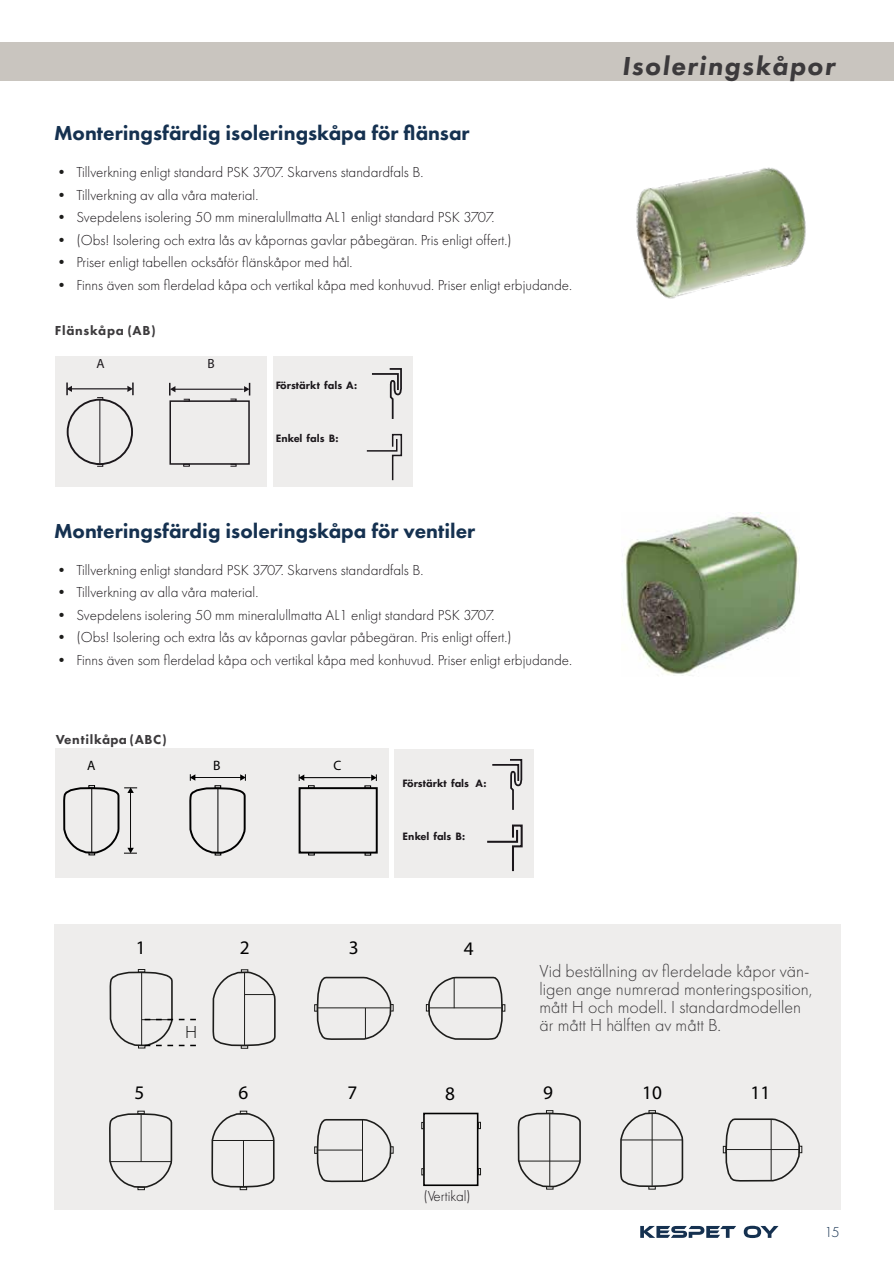
<style>
.page{position:relative;width:894px;height:1264px;background:#fff}
.page>*{position:absolute;margin:0;border:0;box-sizing:border-box;transform-origin:0 0}
.t1{font:italic 800 27px "Futura PT";letter-spacing:.055em;color:#3c3a3c}
.t2{font:800 21px "Futura PT";color:#153150}
.t3{font:19.2px "Myriad Pro";color:#000}
.t4{font:300 18px/18px "Futura PT";color:#3c3a3c}
.t5{font:300 18px "Futura PT";color:#000}
.t6{font:300 15px "Futura PT";color:#1b171b}
.t7{font:300 15px "Futura PT";color:#153150}
.t8{font:13.65px "Myriad Pro";color:#000}
.t9{font:800 13.5px "Futura PT";letter-spacing:.055em;color:#3c3a3c}
.t10{font:13.35px "Myriad Pro";color:#1b171b}
.t11{font:800 11.1px "Futura PT";color:#1b171b}
.s1{color:#1d1d1b}
</style>
<div class="page">
<svg style="left:640px;top:1226px;width:96px;height:11px"></svg>
<svg style="left:743px;top:1225px;width:35px;height:12px"></svg>
<div style="left:0;top:43px;width:894px;height:38px;background:#c9c5bf"></div>
<div style="left:55px;top:923px;width:786px;height:286px;background:#eeedec"></div>
<div style="left:273px;top:356px;width:140px;height:131px;background:#eeedec"></div>
<div style="left:55px;top:356px;width:211px;height:131px;background:#eeedec"></div>
<div style="left:169px;top:400px;width:81px;height:64px;border:2px solid #1b171b"></div>
<svg style="left:183px;top:464px;width:7px;height:2px"></svg>
<svg style="left:230px;top:464px;width:6px;height:2px"></svg>
<div style="left:67px;top:398px;width:66px;height:67px;border:2px solid #1b171b;border-radius:50%"></div>
<hr style="left:99px;top:400px;width:1px;height:63px;background:#1b171b">
<svg style="left:97px;top:464px;width:6px;height:2px"></svg>
<svg style="left:66px;top:382px;width:68px;height:18px"></svg>
<svg style="left:169px;top:383px;width:81px;height:18px"></svg>
<svg style="left:366px;top:433px;width:37px;height:48px"></svg>
<svg style="left:372px;top:368px;width:30px;height:51px"></svg>
<div style="left:394px;top:749px;width:140px;height:128px;background:#eeedec"></div>
<div style="left:56px;top:748px;width:333px;height:129px;background:#eeedec"></div>
<svg style="left:487px;top:824px;width:36px;height:48px"></svg>
<svg style="left:492px;top:759px;width:31px;height:51px"></svg>
<img style="left:622px;top:513px;width:177px;height:163px">
<img style="left:636px;top:167px;width:170px;height:132px">
<svg style="left:314px;top:976px;width:79px;height:64px"></svg>
<hr style="left:318px;top:1007px;width:72px;height:1px;background:#1d1d1b">
<svg style="left:426px;top:976px;width:79px;height:64px"></svg>
<hr style="left:429px;top:1007px;width:72px;height:1px;background:#1d1d1b">
<svg style="left:109px;top:1110px;width:64px;height:79px"></svg>
<hr style="left:141px;top:1114px;width:1px;height:47px;background:#1d1d1b">
<svg style="left:211px;top:1110px;width:64px;height:79px"></svg>
<hr style="left:243px;top:1140px;width:1px;height:46px;background:#1d1d1b">
<svg style="left:314px;top:1119px;width:79px;height:64px"></svg>
<hr style="left:318px;top:1149px;width:44px;height:1px;background:#1d1d1b">
<svg style="left:212px;top:969px;width:64px;height:79px"></svg>
<hr style="left:365px;top:1007px;width:1px;height:31px;background:#1d1d1b">
<hr style="left:454px;top:977px;width:1px;height:31px;background:#1d1d1b">
<hr style="left:110px;top:1161px;width:61px;height:1px;background:#1d1d1b">
<hr style="left:212px;top:1139px;width:62px;height:1px;background:#1d1d1b">
<hr style="left:362px;top:1119px;width:1px;height:61px;background:#1d1d1b">
<svg style="left:517px;top:1110px;width:64px;height:79px"></svg>
<hr style="left:549px;top:1113px;width:1px;height:72px;background:#1d1d1b">
<svg style="left:620px;top:1110px;width:64px;height:79px"></svg>
<hr style="left:651px;top:1113px;width:1px;height:72px;background:#1d1d1b">
<svg style="left:723px;top:1118px;width:79px;height:64px"></svg>
<hr style="left:726px;top:1148px;width:72px;height:1px;background:#1d1d1b">
<hr style="left:518px;top:1160px;width:61px;height:1px;background:#1d1d1b">
<hr style="left:621px;top:1139px;width:61px;height:1px;background:#1d1d1b">
<hr style="left:770px;top:1118px;width:1px;height:62px;background:#1d1d1b">
<div style="left:423px;top:1112px;width:55px;height:73px;border:2px solid #000"></div>
<svg style="left:478px;top:1121px;width:3px;height:7px"></svg>
<svg style="left:421px;top:1121px;width:3px;height:7px"></svg>
<svg style="left:478px;top:1167px;width:3px;height:8px"></svg>
<svg style="left:421px;top:1168px;width:3px;height:7px"></svg>
<svg style="left:109px;top:969px;width:87px;height:79px"></svg>
<div style="left:298px;top:787px;width:80px;height:66px;border:2px solid #000"></div>
<svg style="left:308px;top:852px;width:7px;height:3px"></svg>
<svg style="left:364px;top:852px;width:7px;height:3px"></svg>
<svg style="left:63px;top:785px;width:74px;height:70px"></svg>
<svg style="left:189px;top:774px;width:57px;height:81px"></svg>
<svg style="left:299px;top:774px;width:78px;height:14px"></svg>
<h2 class="t2" style="left:54px;top:120px;width:417px">Monteringsfärdig isoleringskåpa för flänsar</h2>
<p class="t6" style="left:54px;top:163px;width:371px"><span class="s1">•</span> Tillverkning enligt standard PSK 3707. Skarvens standardfals B.</p>
<p class="t6" style="left:54px;top:186px;width:206px"><span class="s1">•</span> Tillverkning av alla våra material.</p>
<p class="t6" style="left:54px;top:208px;width:442px"><span class="s1">•</span> Svepdelens isolering 50 mm mineralullmatta AL1 enligt standard PSK 3707.</p>
<p class="t6" style="left:54px;top:231px;width:459px"><span class="s1">•</span> (Obs! Isolering och extra lås av kåpornas gavlar påbegäran. Pris enligt offert.)</p>
<p class="t6" style="left:54px;top:253px;width:300px"><span class="s1">•</span> Priser enligt tabellen ocksåför flänskåpor med hål.</p>
<p class="t6" style="left:54px;top:276px;width:519px"><span class="s1">•</span> Finns även som flerdelad kåpa och vertikal kåpa med konhuvud. Priser enligt erbjudande.</p>
<p class="t9" style="left:55px;top:322px;width:102px">Flänskåpa (AB)</p>
<p class="t10" style="left:97px;top:355px;width:10px">A</p>
<p class="t10" style="left:207px;top:355px;width:9px">B</p>
<p class="t11" style="left:276px;top:378px;width:83px">Förstärkt fals A:</p>
<p class="t11" style="left:276px;top:431px;width:64px">Enkel fals B:</p>
<h2 class="t2" style="left:54px;top:517px;width:423px">Monteringsfärdig isoleringskåpa för ventiler</h2>
<p class="t6" style="left:54px;top:561px;width:371px"><span class="s1">•</span> Tillverkning enligt standard PSK 3707. Skarvens standardfals B.</p>
<p class="t6" style="left:54px;top:583px;width:206px"><span class="s1">•</span> Tillverkning av alla våra material.</p>
<p class="t6" style="left:54px;top:606px;width:442px"><span class="s1">•</span> Svepdelens isolering 50 mm mineralullmatta AL1 enligt standard PSK 3707.</p>
<p class="t6" style="left:54px;top:628px;width:459px"><span class="s1">•</span> (Obs! Isolering och extra lås av kåpornas gavlar påbegäran. Pris enligt offert.)</p>
<p class="t6" style="left:54px;top:651px;width:519px"><span class="s1">•</span> Finns även som flerdelad kåpa och vertikal kåpa med konhuvud. Priser enligt erbjudande.</p>
<p class="t9" style="left:56px;top:731px;width:112px">Ventilkåpa (ABC)</p>
<p class="t8" style="left:87px;top:757px;width:10px">A</p>
<p class="t8" style="left:213px;top:757px;width:9px">B</p>
<p class="t8" style="left:333px;top:756px;width:9px">C</p>
<p class="t11" style="left:402px;top:776px;width:85px">Förstärkt fals A:</p>
<p class="t11" style="left:402px;top:829px;width:64px">Enkel fals B:</p>
<p class="t3" style="left:136px;top:935px;width:11px">1</p>
<p class="t3" style="left:240px;top:935px;width:11px">2</p>
<p class="t3" style="left:349px;top:936px;width:11px">3</p>
<p class="t3" style="left:463px;top:936px;width:11px">4</p>
<h1 class="t1" style="left:621px;top:49px;width:214px">Isoleringskåpor</h1>
<p class="t5" style="left:185px;top:1021px;width:14px">H</p>
<p class="t4" style="left:539px;top:961px;width:274px">Vid beställning av flerdelade kåpor vän&shy;ligen ange numrerad monteringsposition, mått H och modell. I standardmodellen är mått H hälften av mått B.</p>
<p class="t3" style="left:134px;top:1080px;width:11px">5</p>
<p class="t3" style="left:238px;top:1080px;width:11px">6</p>
<p class="t3" style="left:347px;top:1080px;width:11px">7</p>
<p class="t3" style="left:445px;top:1081px;width:11px">8</p>
<p class="t3" style="left:543px;top:1080px;width:11px">9</p>
<p class="t3" style="left:642px;top:1080px;width:21px">10</p>
<p class="t3" style="left:750px;top:1080px;width:21px">11</p>
<p class="t6" style="left:423px;top:1186px;width:49px">(Vertikal)</p>
<p class="t7" style="left:824px;top:1223px;width:17px">15</p>
</div>
